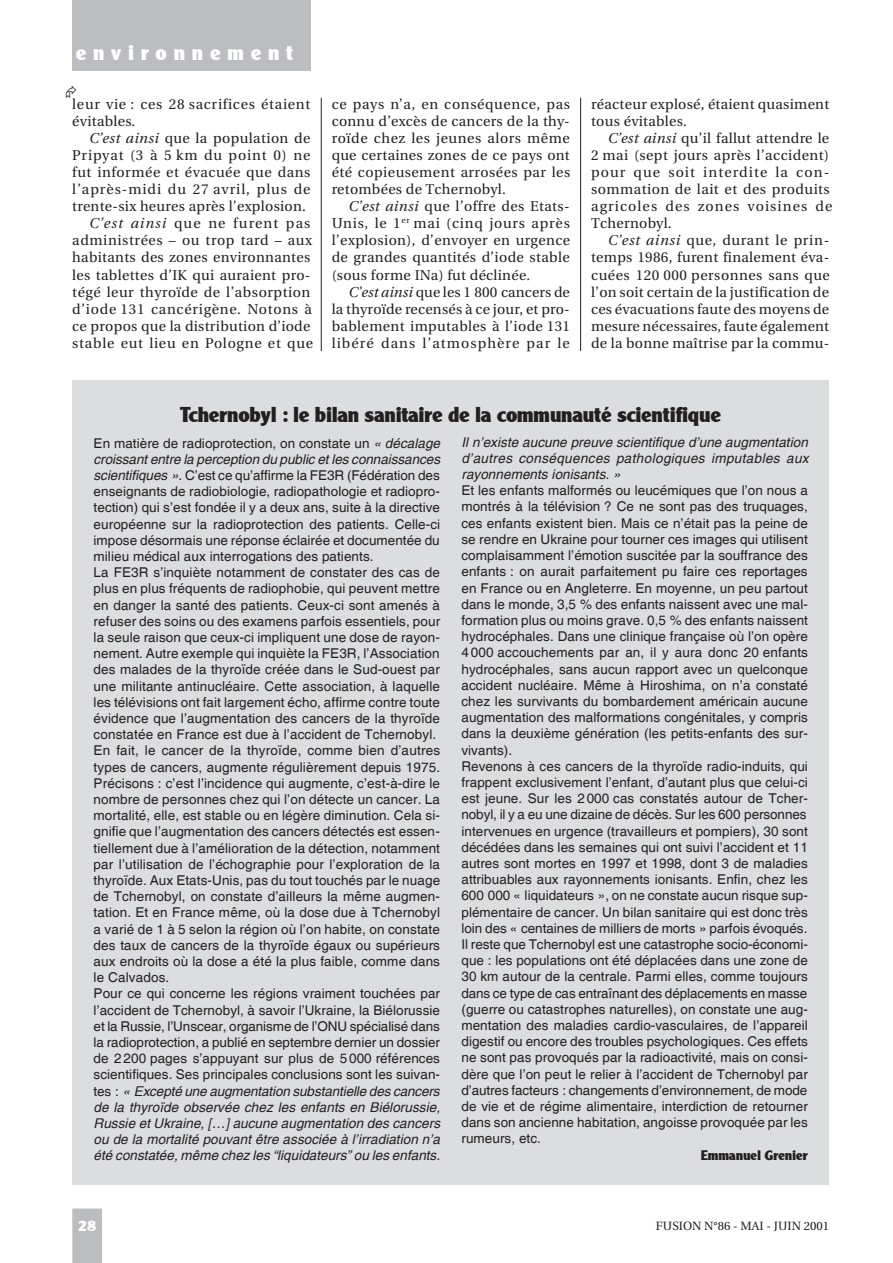
<style>
.page{position:relative;width:893px;height:1263px;background:#fff}
.page>*{position:absolute;margin:0;border:0;box-sizing:border-box;transform-origin:0 0}
.t1{font:21px "Clear Black DB Normal";color:#231f20}
.t2{font:21px "Clear Black DB Normal";letter-spacing:.33em;color:#fff}
.t3{font:15px "Clear Black DB Normal";color:#fff}
.t4{font:14.25px/17.1px "Utopia";letter-spacing:.03em;color:#231f20;text-align:justify}
.t5{font:14.25px/17.1px "Utopia";letter-spacing:.05em;color:#231f20}
.t6{font:14.25px "Utopia";letter-spacing:.065em;color:#231f20}
.t7{font:14.25px "Utopia";letter-spacing:.06em;color:#231f20}
.t8{font:14.25px "Utopia";letter-spacing:.075em;color:#231f20}
.t9{font:13.5px/16.2px "Helvetica";letter-spacing:.005em;color:#231f20}
.t10{font:italic 13.5px/16.2px "Helvetica";letter-spacing:.03em;color:#231f20;text-align:justify}
.t11{font:13.5px "Clear Black DB Normal";letter-spacing:.005em;color:#231f20}
.t12{font:12px "Utopia";color:#231f20}
.s1{font-style:italic}
</style>
<div class="page">
<div style="left:72px;top:0;width:238px;height:71px;background:#bcbdc0"></div>
<hr style="left:321px;top:98px;width:1px;height:1087px;background:#231f20">
<hr style="left:580px;top:98px;width:1px;height:1087px;background:#231f20">
<div style="left:72px;top:1208px;width:30px;height:55px;background:#bcbdc0"></div>
<div style="left:72px;top:381px;width:757px;height:804px;background:#dcdddf"></div>
<h1 class="t2" style="left:76px;top:40px;width:219px">environnement</h1>
<p class="t5" style="left:72px;top:95px;width:240px">leur vie : ces 28 sacrifices étaient évitables.</p>
<p class="t4" style="left:89px;top:130px;width:223px"><span class="s1">C’est ainsi</span> que la population de</p>
<p class="t7" style="left:72px;top:147px;width:240px">Pripyat (3 à 5 km du point 0) ne</p>
<p class="t4" style="left:72px;top:164px;width:239px">fut informée et évacuée que dans</p>
<p class="t6" style="left:72px;top:181px;width:240px">l’après-midi du 27 avril, plus de</p>
<p class="t4" style="left:72px;top:198px;width:235px">trente-six heures après l’explosion.</p>
<p class="t8" style="left:89px;top:216px;width:223px"><span class="s1">C’est ainsi</span> que ne furent pas</p>
<p class="t4" style="left:72px;top:232px;width:241px">administrées – ou trop tard – aux</p>
<p class="t4" style="left:72px;top:249px;width:239px">habitants des zones environnantes</p>
<p class="t4" style="left:72px;top:266px;width:240px">les tablettes d’IK qui auraient pro-</p>
<p class="t4" style="left:72px;top:283px;width:240px">tégé leur thyroïde de l’absorption</p>
<p class="t5" style="left:72px;top:301px;width:241px">d’iode 131 cancérigène. Notons à</p>
<p class="t4" style="left:72px;top:318px;width:240px">ce propos que la distribution d’iode</p>
<p class="t5" style="left:72px;top:335px;width:242px">stable eut lieu en Pologne et que</p>
<p class="t4" style="left:332px;top:95px;width:240px">ce pays n’a, en conséquence, pas connu d’excès de cancers de la thy&shy;roïde chez les jeunes alors même que certaines zones de ce pays ont été copieusement arrosées par les retombées de Tchernobyl.</p>
<p class="t4" style="left:332px;top:198px;width:240px;text-indent:17px"><span class="s1">C’est ainsi</span> que l’offre des Etats-Unis, le 1<sup>er</sup> mai (cinq jours après l’explosion), d’envoyer en urgence de grandes quantités d’iode stable (sous forme INa) fut déclinée.</p>
<p class="t4" style="left:332px;top:283px;width:240px;text-indent:17px"><span class="s1">C’est ainsi</span> que les 1 800 cancers de la thyroïde recensés à ce jour, et pro&shy;bablement imputables à l’iode 131 libéré dans l’atmosphère par le</p>
<p class="t4" style="left:591px;top:95px;width:240px">réacteur explosé, étaient quasiment tous évitables.</p>
<p class="t4" style="left:591px;top:130px;width:243px;text-align:left;text-indent:17px"><span class="s1">C’est ainsi</span> qu’il fallut attendre le<br>2 mai (sept jours après l’accident) pour que soit interdite la con&shy;sommation de lait et des produits agricoles des zones voisines de<br>Tchernobyl.</p>
<p class="t4" style="left:591px;top:232px;width:240px;text-indent:17px"><span class="s1">C’est ainsi</span> que, durant le prin&shy;temps 1986, furent finalement éva&shy;cuées 120 000 personnes sans que l’on soit certain de la justification de ces évacuations faute des moyens de mesure nécessaires, faute également de la bonne maîtrise par la commu-</p>
<h1 class="t1" style="left:180px;top:402px;width:542px">Tchernobyl : le bilan sanitaire de la communauté scientifique</h1>
<p class="t10" style="left:461px;top:434px;width:349px">Il n’existe aucune preuve scientifique d’une augmentation d’autres conséquences pathologiques imputables aux rayonnements ionisants. »</p>
<p class="t9" style="left:461px;top:483px;width:348px">Et les enfants malformés ou leucémiques que l’on nous a montrés à la télévision ? Ce ne sont pas des truquages, ces enfants existent bien. Mais ce n’était pas la peine de se rendre en Ukraine pour tourner ces images qui utilisent complaisamment l’émotion suscitée par la souffrance des enfants : on aurait parfaitement pu faire ces reportages en France ou en Angleterre. En moyenne, un peu partout dans le monde, 3,5 % des enfants naissent avec une mal&shy;formation plus ou moins grave. 0,5 % des enfants naissent hydrocéphales. Dans une clinique française où l’on opère 4 000 accouchements par an, il y aura donc 20 enfants hydrocéphales, sans aucun rapport avec un quelconque accident nucléaire. Même à Hiroshima, on n’a constaté chez les survivants du bombardement américain aucune augmentation des malformations congénitales, y compris dans la deuxième génération (les petits-enfants des sur&shy;vivants).<br>Revenons à ces cancers de la thyroïde radio-induits, qui frappent exclusivement l’enfant, d’autant plus que celui-ci est jeune. Sur les 2 000 cas constatés autour de Tcher&shy;nobyl, il y a eu une dizaine de décès. Sur les 600 personnes intervenues en urgence (travailleurs et pompiers), 30 sont décédées dans les semaines qui ont suivi l’accident et 11 autres sont mortes en 1997 et 1998, dont 3 de maladies attribuables aux rayonnements ionisants. Enfin, chez les 600 000 « liquidateurs », on ne constate aucun risque sup&shy;plémentaire de cancer. Un bilan sanitaire qui est donc très loin des « centaines de milliers de morts » parfois évoqués.<br>Il reste que Tchernobyl est une catastrophe socio-économi&shy;que : les populations ont été déplacées dans une zone de 30 km autour de la centrale. Parmi elles, comme toujours dans ce type de cas entraînant des déplacements en masse (guerre ou catastrophes naturelles), on constate une aug&shy;mentation des maladies cardio-vasculaires, de l’appareil digestif ou encore des troubles psychologiques. Ces effets ne sont pas provoqués par la radioactivité, mais on consi&shy;dère que l’on peut le relier à l’accident de Tchernobyl par d’autres facteurs : changements d’environnement, de mode de vie et de régime alimentaire, interdiction de retourner dans son ancienne habitation, angoisse provoquée par les rumeurs, etc.</p>
<p class="t11" style="left:701px;top:1147px;width:108px">Emmanuel Grenier</p>
<p class="t9" style="left:94px;top:435px;width:348px">En matière de radioprotection, on constate un <span class="s1">« décalage croissant entre la perception du public et les connaissances scientifiques »</span>. C’est ce qu’affirme la FE3R (Fédération des enseignants de radiobiologie, radiopathologie et radiopro&shy;tection) qui s’est fondée il y a deux ans, suite à la directive européenne sur la radioprotection des patients. Celle-ci impose désormais une réponse éclairée et documentée du milieu médical aux interrogations des patients.<br>La FE3R s’inquiète notamment de constater des cas de plus en plus fréquents de radiophobie, qui peuvent mettre en danger la santé des patients. Ceux-ci sont amenés à refuser des soins ou des examens parfois essentiels, pour la seule raison que ceux-ci impliquent une dose de rayon&shy;nement. Autre exemple qui inquiète la FE3R, l’Association des malades de la thyroïde créée dans le Sud-ouest par une militante antinucléaire. Cette association, à laquelle les télévisions ont fait largement écho, affirme contre toute évidence que l’augmentation des cancers de la thyroïde constatée en France est due à l’accident de Tchernobyl.<br>En fait, le cancer de la thyroïde, comme bien d’autres types de cancers, augmente régulièrement depuis 1975.<br>Précisons : c’est l’incidence qui augmente, c’est-à-dire le nombre de personnes chez qui l’on détecte un cancer. La mortalité, elle, est stable ou en légère diminution. Cela si&shy;gnifie que l’augmentation des cancers détectés est essen&shy;tiellement due à l’amélioration de la détection, notamment par l’utilisation de l’échographie pour l’exploration de la thyroïde. Aux Etats-Unis, pas du tout touchés par le nuage de Tchernobyl, on constate d’ailleurs la même augmen&shy;tation. Et en France même, où la dose due à Tchernobyl a varié de 1 à 5 selon la région où l’on habite, on constate des taux de cancers de la thyroïde égaux ou supérieurs aux endroits où la dose a été la plus faible, comme dans le Calvados.<br>Pour ce qui concerne les régions vraiment touchées par l’accident de Tchernobyl, à savoir l’Ukraine, la Biélorussie et la Russie, l’Unscear, organisme de l’ONU spécialisé dans la radioprotection, a publié en septembre dernier un dossier de 2 200 pages s’appuyant sur plus de 5 000 références scientifiques. Ses principales conclusions sont les suivan&shy;tes : <span class="s1">« Excepté une augmentation substantielle des cancers de la thyroïde observée chez les enfants en Biélorussie, Russie et Ukraine, […] aucune augmentation des cancers ou de la mortalité pouvant être associée à l’irradiation n’a été constatée, même chez les “liquidateurs” ou les enfants.</span></p>
<p class="t3" style="left:78px;top:1217px;width:19px">28</p>
<p class="t12" style="left:656px;top:1219px;width:175px">FUSION N°86 - MAI - JUIN 2001</p>
</div>
